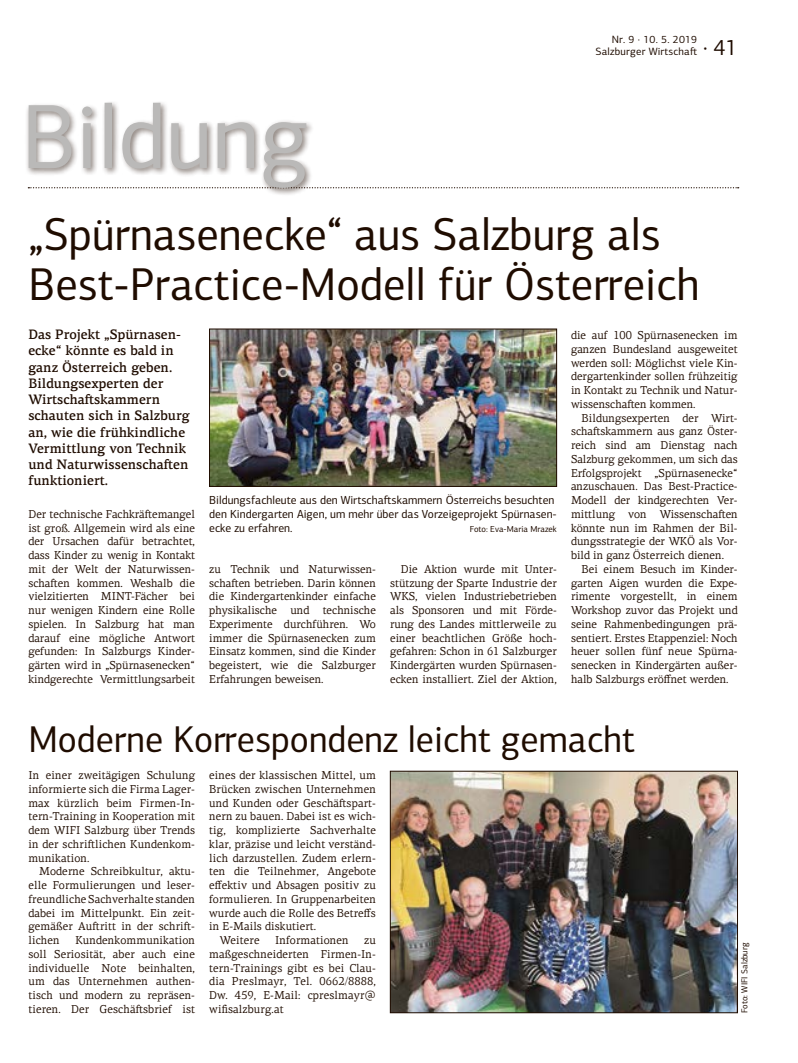
<style>
.page{position:relative;width:798px;height:1063px;background:#fff}
.page>*{position:absolute;margin:0;border:0;box-sizing:border-box;transform-origin:0 0}
.t1{font:91.88px "PF Centro Sans Pro";color:#bab9b8}
.t2{font:46.25px/50px "PF Centro Sans Pro";color:#1f0c00;scale:.96 1}
.t3{font:37.5px "PF Centro Sans Pro";color:#1f0c00;scale:.96 1}
.t4{font:22.5px "PF Centro Sans Pro";color:#1f0c00;scale:.96 1}
.t5{font:500 13.75px/16.2px "PF Centro Serif Pro";color:#1f0c00;scale:.96 1}
.t6{font:11.75px/13.8px "PF Centro Sans Pro";color:#1f0c00}
.t7{font:11.5px/13.8px "PF Centro Serif Pro";letter-spacing:.01em;color:#1f0c00;text-align:justify;scale:.96 1}
.t8{font:10.62px/11.9px "PF Centro Sans Pro";letter-spacing:.02em;color:#1f0c00;text-align:right}
.t9{font:8.75px "PF Centro Sans Pro";color:#1f0c00}
</style>
<div class="page">
<svg style="left:315px;top:187px;width:423px;height:1px"></svg>
<div style="left:25px;top:101px;width:290px;height:96px;background:#1f0c00;opacity:.5"></div>
<img style="left:392px;top:773px;width:343px;height:238px">
<div style="left:390px;top:771px;width:347px;height:242px;border:1px solid #1f0c00"></div>
<img style="left:211px;top:331px;width:343px;height:154px">
<div style="left:209px;top:329px;width:347px;height:158px;border:1px solid #1f0c00"></div>
<h1 class="t1" style="left:21px;top:82px;width:290px">Bildung</h1>
<p class="t8" style="left:595px;top:33px;width:103px">Nr. 9 · 10. 5. 2019<br>Salzburger Wirtschaft</p>
<h3 class="t4" style="left:703px;top:33px;width:37px">· 41</h3>
<h2 class="t2" style="left:28px;top:209px;width:700px">„Spürnasenecke“ aus Salzburg als<br>Best-Practice-Modell für Österreich</h2>
<p class="t5" style="left:28px;top:327px;width:169px">Das Projekt „Spürnasen&shy;ecke“ könnte es bald in ganz Österreich geben.<br>Bildungsexperten der<br>Wirtschaftskammern schauten sich in Salzburg an, wie die frühkindliche<br>Vermittlung von Technik und Naturwissenschaften funktioniert.</p>
<p class="t7" style="left:28px;top:507px;width:175px">Der technische Fachkräftemangel ist groß. Allgemein wird als eine der Ursachen dafür betrachtet, dass Kinder zu wenig in Kontakt mit der Welt der Naturwissen&shy;schaften kommen. Weshalb die vielzitierten MINT-Fächer bei nur wenigen Kindern eine Rolle spielen. In Salzburg hat man darauf eine mögliche Antwort gefunden: In Salzburgs Kinder&shy;gärten wird in „Spürnasenecken“ kindgerechte Vermittlungsarbeit</p>
<p class="t7" style="left:570px;top:328px;width:175px">die auf 100 Spürnasenecken im ganzen Bundesland ausgeweitet werden soll: Möglichst viele Kin&shy;dergartenkinder sollen frühzeitig in Kontakt zu Technik und Natur&shy;wissenschaften kommen.</p>
<p class="t7" style="left:570px;top:411px;width:175px;text-indent:11px">Bildungsexperten der Wirt&shy;schaftskammern aus ganz Öster&shy;reich sind am Dienstag nach Salzburg gekommen, um sich das Erfolgsprojekt „Spürnasenecke“ anzuschauen. Das Best-Practice-Modell der kindgerechten Ver&shy;mittlung von Wissenschaften könnte nun im Rahmen der Bil&shy;dungsstrategie der WKÖ als Vor&shy;bild in ganz Österreich dienen.</p>
<p class="t7" style="left:570px;top:562px;width:175px;text-indent:11px">Bei einem Besuch im Kinder&shy;garten Aigen wurden die Expe&shy;rimente vorgestellt, in einem Workshop zuvor das Projekt und seine Rahmenbedingungen prä&shy;sentiert. Erstes Etappenziel: Noch heuer sollen fünf neue Spürna&shy;senecken in Kindergärten außer&shy;halb Salzburgs eröffnet werden.</p>
<p class="t6" style="left:209px;top:493px;width:349px">Bildungsfachleute aus den Wirtschaftskammern Österreichs besuchten den Kindergarten Aigen, um mehr über das Vorzeigeprojekt Spürnasen&shy;ecke zu erfahren.</p>
<p class="t9" style="left:469px;top:523px;width:88px">Foto: Eva-Maria Mrazek</p>
<p class="t7" style="left:209px;top:562px;width:175px">zu Technik und Naturwissen&shy;schaften betrieben. Darin können die Kindergartenkinder einfache physikalische und technische Experimente durchführen. Wo immer die Spürnasenecken zum Einsatz kommen, sind die Kinder begeistert, wie die Salzburger Erfahrungen beweisen.</p>
<p class="t7" style="left:390px;top:562px;width:175px;text-indent:11px">Die Aktion wurde mit Unter&shy;stützung der Sparte Industrie der WKS, vielen Industriebetrieben als Sponsoren und mit Förde&shy;rung des Landes mittlerweile zu einer beachtlichen Größe hoch&shy;gefahren: Schon in 61 Salzburger Kindergärten wurden Spürnasen&shy;ecken installiert. Ziel der Aktion,</p>
<h3 class="t3" style="left:28px;top:717px;width:633px">Moderne Korrespondenz leicht gemacht</h3>
<p class="t7" style="left:28px;top:768px;width:175px">In einer zweitägigen Schulung informierte sich die Firma Lager&shy;max kürzlich beim Firmen-In&shy;tern-Training in Kooperation mit dem WIFI Salzburg über Trends in der schriftlichen Kundenkom&shy;munikation.</p>
<p class="t7" style="left:28px;top:865px;width:175px;text-indent:11px">Moderne Schreibkultur, aktu&shy;elle Formulierungen und leser&shy;freundliche Sachverhalte standen dabei im Mittelpunkt. Ein zeit&shy;gemäßer Auftritt in der schrift&shy;lichen</p>
<p class="t7" style="left:209px;top:768px;width:175px">eines der klassischen Mittel, um</p>
<p class="t7" style="left:209px;top:782px;width:175px">Brücken zwischen Unternehmen</p>
<p class="t7" style="left:209px;top:796px;width:175px">und Kunden oder Geschäftspart-</p>
<p class="t7" style="left:209px;top:810px;width:175px">nern zu bauen. Dabei ist es wich-</p>
<p class="t7" style="left:209px;top:823px;width:175px">tig, komplizierte Sachverhalte</p>
<p class="t7" style="left:209px;top:837px;width:175px">klar, präzise und leicht verständ-</p>
<p class="t7" style="left:209px;top:851px;width:175px">lich darzustellen. Zudem erlern-</p>
<p class="t7" style="left:209px;top:865px;width:175px">ten die Teilnehmer, Angebote</p>
<p class="t7" style="left:209px;top:878px;width:175px">effektiv und Absagen positiv zu</p>
<p class="t7" style="left:209px;top:892px;width:175px">formulieren. In Gruppenarbeiten</p>
<p class="t7" style="left:209px;top:906px;width:175px">wurde auch die Rolle des Betreffs</p>
<p class="t7" style="left:209px;top:920px;width:113px">in E-Mails diskutiert.</p>
<p class="t7" style="left:220px;top:933px;width:43px">Weitere</p>
<p class="t7" style="left:275px;top:933px;width:78px">Informationen</p>
<p class="t7" style="left:28px;top:933px;width:175px;text-indent:47px">Kundenkommunikation soll Seriosität, aber auch eine individuelle Note beinhalten, um das Unternehmen authen&shy;tisch und modern zu repräsen&shy;tieren. Der Geschäftsbrief ist</p>
<p class="t7" style="left:209px;top:933px;width:175px;text-indent:155px">zu maßgeschneiderten Firmen-In&shy;tern-Trainings gibt es bei Clau&shy;dia Preslmayr, Tel. 0662/8888, Dw. 459, E-Mail: cpreslmayr@ wifisalzburg.at</p>
<p class="t9" style="left:739px;top:1013px;width:72px;rotate:-90deg">Foto: WIFI Salzburg</p>
</div>
